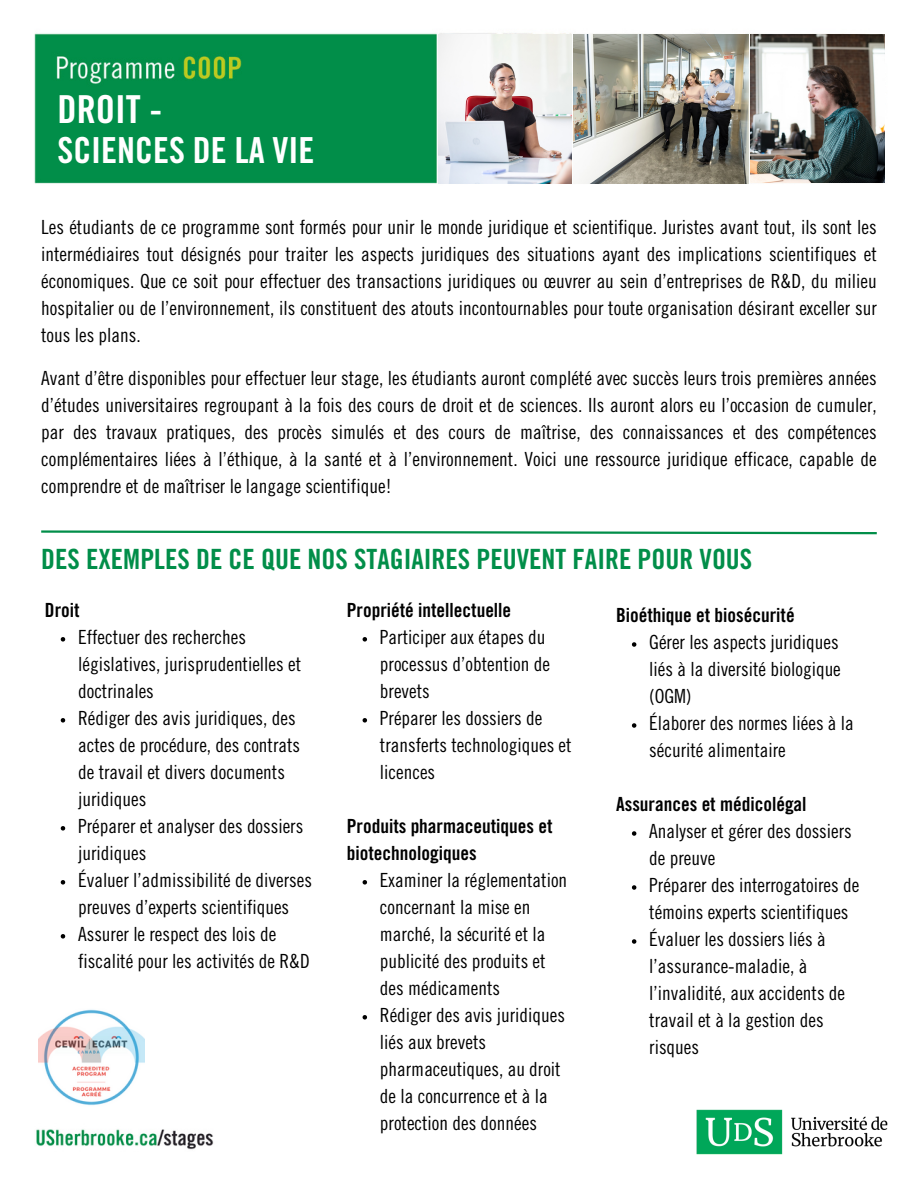
<style>
.page{position:relative;width:918px;height:1188px;background:#fff}
.page>*{position:absolute;margin:0;border:0;box-sizing:border-box;transform-origin:0 0}
.t1{font:38.55px "Trade Gothic LT Std Bd Cn 20";color:#fff}
.t2{font:35.85px "Trade Gothic LT Std Bd Cn 20";color:#fff}
.t3{font:27.9px "Trade Gothic LT Std Bd Cn 20";color:#018e49}
.t4{font:19.5px/27px "Trade Gothic LT Std Cn 18";color:#000}
.t5{font:19.5px/27px "Trade Gothic LT Std Bd Cn 20";color:#000}
</style>
<div class="page">
<img style="left:34px;top:33px;width:810px;height:1117px">
<div style="left:643px;top:1082px;width:275px;height:106px;background:#fff"></div>
<img style="left:696px;top:1109px;width:192px;height:46px">
<img style="left:39px;top:1004px;width:105px;height:106px">
<svg style="left:39px;top:529px;width:838px;height:6px"></svg>
<img style="left:439px;top:34px;width:133px;height:150px">
<img style="left:574px;top:34px;width:174px;height:150px">
<img style="left:751px;top:34px;width:134px;height:149px">
<svg style="left:363px;top:637px;width:4px;height:5px"></svg>
<svg style="left:363px;top:718px;width:4px;height:5px"></svg>
<svg style="left:363px;top:880px;width:4px;height:5px"></svg>
<svg style="left:363px;top:1015px;width:4px;height:5px"></svg>
<svg style="left:61px;top:637px;width:4px;height:5px"></svg>
<svg style="left:61px;top:718px;width:4px;height:5px"></svg>
<svg style="left:61px;top:826px;width:4px;height:5px"></svg>
<svg style="left:61px;top:880px;width:4px;height:5px"></svg>
<svg style="left:61px;top:934px;width:4px;height:5px"></svg>
<svg style="left:632px;top:642px;width:4px;height:5px"></svg>
<svg style="left:632px;top:723px;width:4px;height:5px"></svg>
<svg style="left:632px;top:831px;width:4px;height:5px"></svg>
<svg style="left:632px;top:885px;width:4px;height:5px"></svg>
<svg style="left:632px;top:939px;width:4px;height:5px"></svg>
<p class="t1" style="left:57px;top:95px;width:106px">DROIT -</p>
<p class="t2" style="left:57px;top:137px;width:258px">SCIENCES DE LA VIE</p>
<p class="t4" style="left:41px;top:217px;width:837px;text-align:justify">Les étudiants de ce programme sont formés pour unir le monde juridique et scientifique. Juristes avant tout, ils sont les intermédiaires tout désignés pour traiter les aspects juridiques des situations ayant des implications scientifiques et économiques. Que ce soit pour effectuer des transactions juridiques ou œuvrer au sein d’entreprises de R&amp;D, du milieu hospitalier ou de l’environnement, ils constituent des atouts incontournables pour toute organisation désirant exceller sur tous les plans.</p>
<p class="t4" style="left:41px;top:368px;width:837px;text-align:justify">Avant d’être disponibles pour effectuer leur stage, les étudiants auront complété avec succès leurs trois premières années d’études universitaires regroupant à la fois des cours de droit et de sciences. Ils auront alors eu l’occasion de cumuler, par des travaux pratiques, des procès simulés et des cours de maîtrise, des connaissances et des compétences complémentaires liées à l’éthique, à la santé et à l’environnement. Voici une ressource juridique efficace, capable de comprendre et de maîtriser le langage scientifique!</p>
<p class="t3" style="left:41px;top:549px;width:713px">DES EXEMPLES DE CE QUE NOS STAGIAIRES PEUVENT FAIRE POUR VOUS</p>
<p class="t5" style="left:347px;top:599px;width:166px">Propriété intellectuelle</p>
<p class="t4" style="left:380px;top:626px;width:171px">Participer aux étapes du processus d’obtention de brevets</p>
<p class="t4" style="left:380px;top:707px;width:193px">Préparer les dossiers de transferts technologiques et licences</p>
<p class="t5" style="left:347px;top:815px;width:207px">Produits pharmaceutiques et biotechnologiques</p>
<p class="t4" style="left:380px;top:869px;width:189px">Examiner la réglementation concernant la mise en marché, la sécurité et la publicité des produits et des médicaments</p>
<p class="t4" style="left:380px;top:1004px;width:187px">Rédiger des avis juridiques liés aux brevets pharmaceutiques, au droit de la concurrence et à la protection des données</p>
<p class="t5" style="left:45px;top:599px;width:36px">Droit</p>
<p class="t4" style="left:78px;top:626px;width:225px">Effectuer des recherches législatives, jurisprudentielles et doctrinales</p>
<p class="t4" style="left:78px;top:707px;width:223px">Rédiger des avis juridiques, des actes de procédure, des contrats de travail et divers documents juridiques</p>
<p class="t4" style="left:78px;top:815px;width:227px">Préparer et analyser des dossiers juridiques</p>
<p class="t4" style="left:78px;top:869px;width:235px">Évaluer l’admissibilité de diverses preuves d’experts scientifiques</p>
<p class="t4" style="left:78px;top:923px;width:233px">Assurer le respect des lois de fiscalité pour les activités de R&amp;D</p>
<p class="t5" style="left:616px;top:604px;width:180px">Bioéthique et biosécurité</p>
<p class="t4" style="left:649px;top:631px;width:193px;text-align:justify">Gérer les aspects juridiques liés à la diversité biologique (OGM)</p>
<p class="t4" style="left:649px;top:712px;width:206px">Élaborer des normes liées à la sécurité alimentaire</p>
<p class="t5" style="left:616px;top:793px;width:192px">Assurances et médicolégal</p>
<p class="t4" style="left:649px;top:820px;width:204px">Analyser et gérer des dossiers de preuve</p>
<p class="t4" style="left:649px;top:874px;width:212px">Préparer des interrogatoires de témoins experts scientifiques</p>
<p class="t4" style="left:649px;top:928px;width:197px">Évaluer les dossiers liés à l’assurance-maladie, à l’invalidité, aux accidents de travail et à la gestion des risques</p>
</div>
